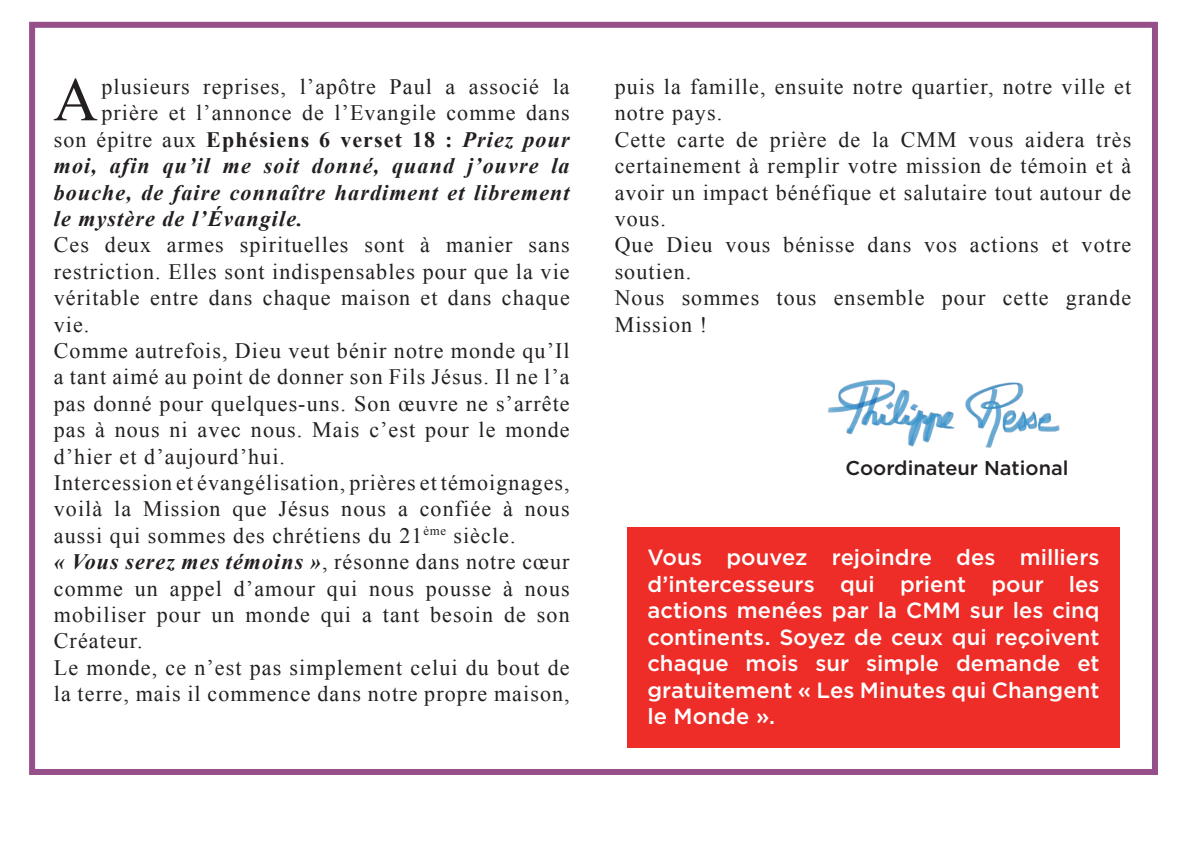
<style>
.page{position:relative;width:1189px;height:847px;background:#fff}
.page>*{position:absolute;margin:0;border:0;box-sizing:border-box;transform-origin:0 0}
.t1{font:61.8px "Times New Roman";color:#231f20}
.t2{font:22px/26.4px "Times New Roman";letter-spacing:.05em;color:#231f20}
.t3{font:500 22px/26.4px "Gotham";letter-spacing:.005em;color:#fff;text-align:justify}
.t4{font:italic 700 22px "Times New Roman";letter-spacing:.05em;color:#231f20}
.t5{font:700 22px "Times New Roman";letter-spacing:.05em;color:#231f20}
.t6{font:500 20px "Gotham";color:#231f20}
.s1{font-weight:400}
.s2{font-style:italic}
.s3{font-weight:700;font-style:italic}
</style>
<div class="page">
<div style="left:29px;top:22px;width:1128px;height:753px;border:6px solid #964f89"></div>
<div style="left:627px;top:527px;width:492px;height:221px;background:#ee2d28"></div>
<img style="left:827px;top:379px;width:233px;height:69px">
<h1 class="t1" style="left:53px;top:65px;width:46px">A</h1>
<p class="t2" style="left:101px;top:73px;width:470px">plusieurs reprises, l’apôtre Paul a associé la</p>
<p class="t2" style="left:101px;top:100px;width:470px">prière et l’annonce de l’Evangile comme dans</p>
<p class="t5" style="left:54px;top:127px;width:517px"><span class="s1">son épitre aux</span> Ephésiens 6 verset 18 : <span class="s2">Priez pour</span></p>
<p class="t4" style="left:54px;top:153px;width:517px">moi, afin qu’il me soit donné, quand j’ouvre la</p>
<p class="t4" style="left:54px;top:180px;width:517px">bouche, de faire connaître hardiment et librement</p>
<p class="t4" style="left:54px;top:206px;width:250px">le mystère de l’Évangile.</p>
<p class="t2" style="left:54px;top:232px;width:517px">Ces deux armes spirituelles sont à manier sans restriction. Elles sont indispensables pour que la vie véritable entre dans chaque maison et dans chaque vie.<br>Comme autrefois, Dieu veut bénir notre monde qu’Il a tant aimé au point de donner son Fils Jésus. Il ne l’a pas donné pour quelques-uns. Son œuvre ne s’arrête pas à nous ni avec nous. Mais c’est pour le monde d’hier et d’aujourd’hui.<br>Intercession et évangélisation, prières et témoignages, voilà la Mission que Jésus nous a confiée à nous aussi qui sommes des chrétiens du 21<sup>ème</sup> siècle.<br><span class="s3">« Vous serez mes témoins »</span>, résonne dans notre cœur comme un appel d’amour qui nous pousse à nous mobiliser pour un monde qui a tant besoin de son Créateur.<br>Le monde, ce n’est pas simplement celui du bout de la terre, mais il commence dans notre propre maison,</p>
<p class="t2" style="left:614px;top:73px;width:518px">puis la famille, ensuite notre quartier, notre ville et notre pays.<br>Cette carte de prière de la CMM vous aidera très certainement à remplir votre mission de témoin et à avoir un impact bénéfique et salutaire tout autour de vous.<br>Que Dieu vous bénisse dans vos actions et votre soutien.<br>Nous sommes tous ensemble pour cette grande Mission !</p>
<p class="t6" style="left:845px;top:454px;width:225px">Coordinateur National</p>
<p class="t3" style="left:647px;top:544px;width:454px">Vous pouvez rejoindre des milliers d’intercesseurs qui prient pour les actions menées par la CMM sur les cinq continents. Soyez de ceux qui reçoivent chaque mois sur simple demande et gratuitement « Les Minutes qui Changent le Monde ».</p>
</div>
